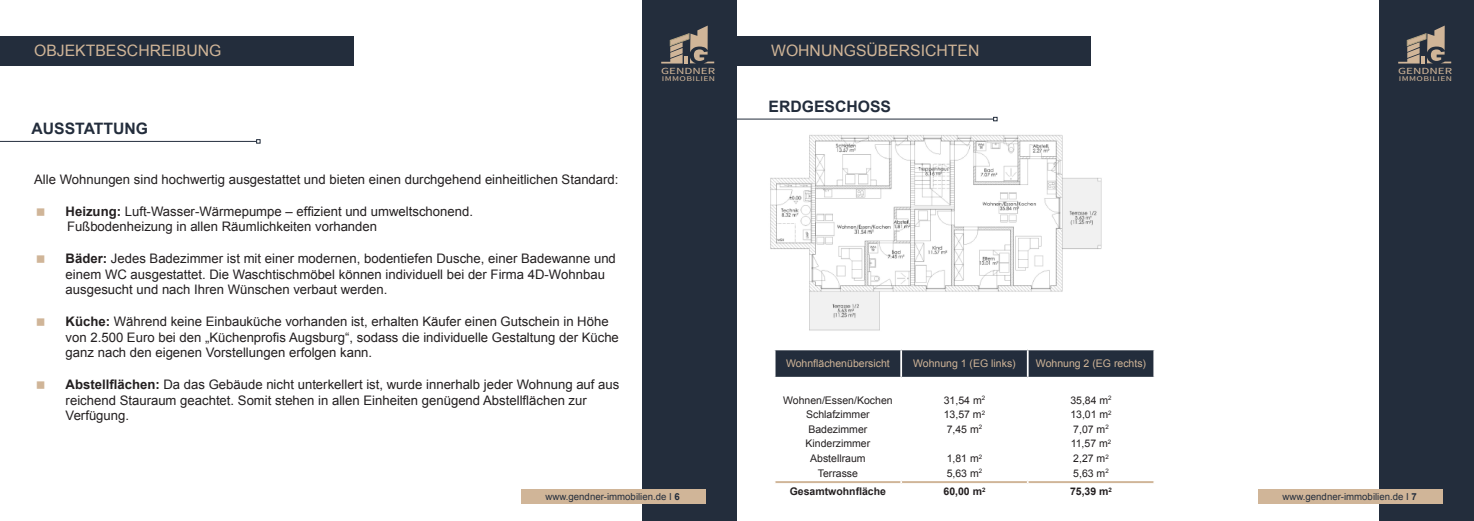
<style>
.page{position:relative;width:1474px;height:521px;background:#fff}
.page>*{position:absolute;margin:0;border:0;box-sizing:border-box;transform-origin:0 0}
.t1{font:15.75px "Arial";color:#d0b598}
.t2{font:700 15.75px "Arial";color:#232d3c}
.t3{font:13.12px/15.8px "Arial";color:#231f20}
.t4{font:10.5px "Arial";color:#231f20}
.t5{font:10.5px "Arial";color:#d0b598}
.t6{font:700 10.5px "Arial";color:#231f20}
.t7{font:9.62px "Arial";color:#232d3c}
.t8{font:9.36px "Source Sans Pro";color:#d0b598;scale:1.38 1}
.t9{font:7.26px "Source Sans Pro";letter-spacing:.04em;color:#d0b598;scale:1.33 1}
.s1{font-weight:700}
</style>
<div class="page">
<div style="left:642px;top:0;width:95px;height:521px;background:#232d3c"></div>
<div style="left:520px;top:489px;width:185px;height:15px;background:#d0b598"></div>
<svg style="left:661px;top:26px;width:53px;height:38px"></svg>
<div style="left:0;top:36px;width:353px;height:29px;background:#232d3c"></div>
<hr style="left:0;top:141px;width:256px;height:1px;background:#232d3c">
<svg style="left:256px;top:139px;width:4px;height:5px"></svg>
<div style="left:1379px;top:0;width:94px;height:521px;background:#232d3c"></div>
<div style="left:1257px;top:489px;width:185px;height:15px;background:#d0b598"></div>
<svg style="left:1398px;top:26px;width:53px;height:38px"></svg>
<div style="left:737px;top:36px;width:353px;height:29px;background:#232d3c"></div>
<hr style="left:737px;top:119px;width:256px;height:1px;background:#232d3c">
<svg style="left:993px;top:117px;width:4px;height:4px"></svg>
<svg style="left:774px;top:349px;width:381px;height:135px"></svg>
<img style="left:770px;top:135px;width:332px;height:196px">
<p class="t1" style="left:34px;top:40px;width:189px">OBJEKTBESCHREIBUNG</p>
<p class="t2" style="left:32px;top:118px;width:118px">AUSSTATTUNG</p>
<p class="t3" style="left:34px;top:172px;width:586px">Alle Wohnungen sind hochwertig ausgestattet und bieten einen durchgehend einheitlichen Standard:</p>
<p class="t3" style="left:66px;top:203px;width:409px"><span class="s1">Heizung:</span> Luft-Wasser-Wärmepumpe – effizient und umweltschonend.<br>Fußbodenheizung in allen Räumlichkeiten vorhanden</p>
<p class="t3" style="left:66px;top:251px;width:552px"><span class="s1">Bäder:</span> Jedes Badezimmer ist mit einer modernen, bodentiefen Dusche, einer Badewanne und einem WC ausgestattet. Die Waschtischmöbel können individuell bei der Firma 4D-Wohnbau ausgesucht und nach Ihren Wünschen verbaut werden.</p>
<p class="t3" style="left:66px;top:314px;width:555px"><span class="s1">Küche:</span> Während keine Einbauküche vorhanden ist, erhalten Käufer einen Gutschein in Höhe von 2.500 Euro bei den „Küchenprofis Augsburg“, sodass die individuelle Gestaltung der Küche ganz nach den eigenen Vorstellungen erfolgen kann.</p>
<p class="t3" style="left:66px;top:377px;width:555px"><span class="s1">Abstellflächen:</span> Da das Gebäude nicht unterkellert ist, wurde innerhalb jeder Wohnung auf aus reichend Stauraum geachtet. Somit stehen in allen Einheiten genügend Abstellflächen zur<br>Verfügung.</p>
<p class="t8" style="left:661px;top:64px;width:41px">GENDNER</p>
<p class="t9" style="left:662px;top:74px;width:42px">IMMOBILIEN</p>
<p class="t7" style="left:545px;top:490px;width:136px">www.gendner-immobilien.de I <span class="s1">6</span></p>
<p class="t1" style="left:771px;top:40px;width:210px">WOHNUNGSÜBERSICHTEN</p>
<p class="t2" style="left:768px;top:96px;width:124px">ERDGESCHOSS</p>
<p class="t5" style="left:786px;top:357px;width:105px">Wohnflächenübersicht</p>
<p class="t5" style="left:913px;top:357px;width:104px">Wohnung 1 (EG links)</p>
<p class="t5" style="left:1035px;top:357px;width:112px">Wohnung 2 (EG rechts)</p>
<p class="t4" style="left:783px;top:393px;width:111px">Wohnen/Essen/Kochen</p>
<p class="t4" style="left:943px;top:393px;width:43px">31,54 m<sup>2</sup></p>
<p class="t4" style="left:1070px;top:393px;width:43px">35,84 m<sup>2</sup></p>
<p class="t4" style="left:806px;top:407px;width:65px">Schlafzimmer</p>
<p class="t4" style="left:943px;top:407px;width:43px">13,57 m<sup>2</sup></p>
<p class="t4" style="left:1070px;top:407px;width:43px">13,01 m<sup>2</sup></p>
<p class="t4" style="left:808px;top:422px;width:60px">Badezimmer</p>
<p class="t4" style="left:946px;top:422px;width:37px">7,45 m<sup>2</sup></p>
<p class="t4" style="left:1073px;top:422px;width:37px">7,07 m<sup>2</sup></p>
<p class="t4" style="left:805px;top:437px;width:66px">Kinderzimmer</p>
<p class="t4" style="left:1070px;top:437px;width:42px">11,57 m<sup>2</sup></p>
<p class="t4" style="left:810px;top:451px;width:57px">Abstellraum</p>
<p class="t4" style="left:946px;top:451px;width:37px">1,81 m<sup>2</sup></p>
<p class="t4" style="left:1073px;top:451px;width:37px">2,27 m<sup>2</sup></p>
<p class="t4" style="left:817px;top:466px;width:42px">Terrasse</p>
<p class="t4" style="left:946px;top:466px;width:37px">5,63 m<sup>2</sup></p>
<p class="t4" style="left:1073px;top:466px;width:37px">5,63 m<sup>2</sup></p>
<p class="t6" style="left:789px;top:484px;width:98px">Gesamtwohnfläche</p>
<p class="t6" style="left:943px;top:484px;width:43px">60,00 m<sup>2</sup></p>
<p class="t6" style="left:1070px;top:484px;width:43px">75,39 m<sup>2</sup></p>
<p class="t8" style="left:1398px;top:64px;width:41px">GENDNER</p>
<p class="t9" style="left:1398px;top:74px;width:42px">IMMOBILIEN</p>
<p class="t7" style="left:1282px;top:490px;width:136px">www.gendner-immobilien.de I <span class="s1">7</span></p>
</div>
